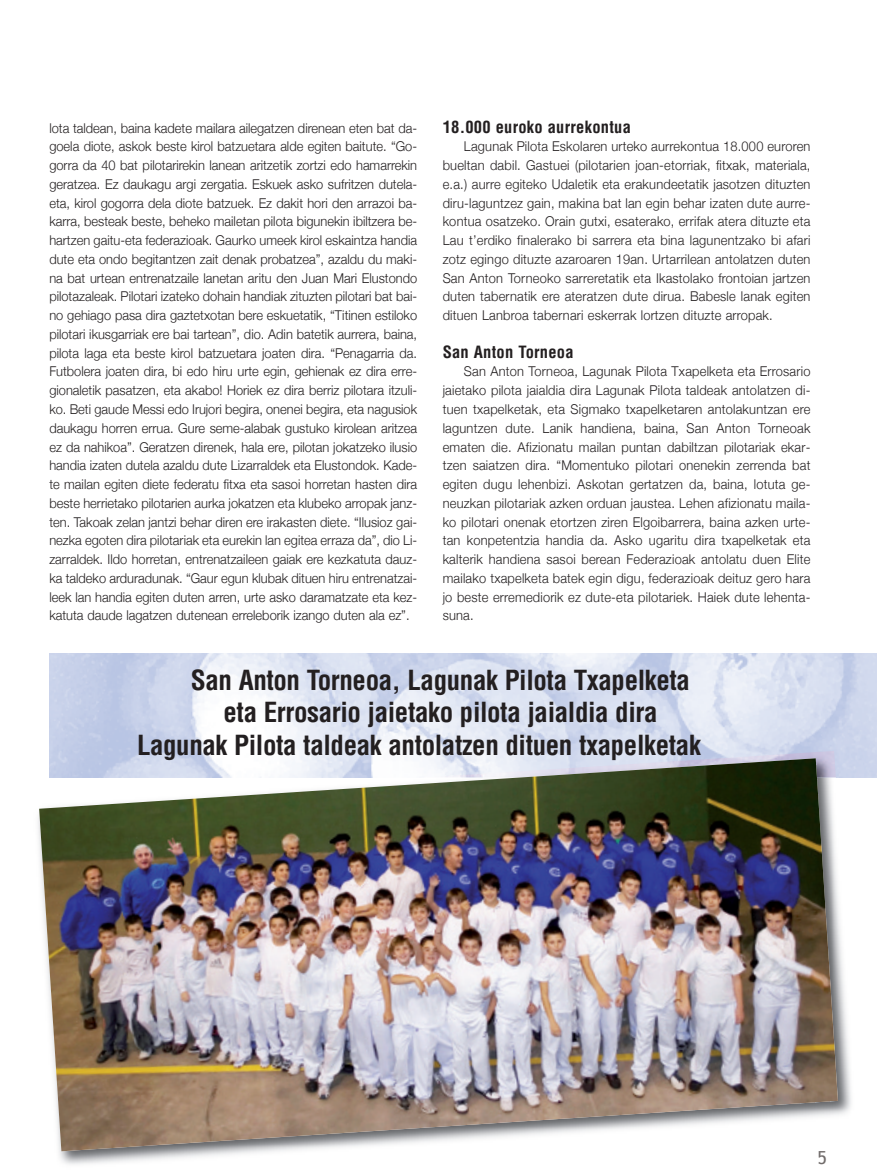
<style>
.page{position:relative;width:877px;height:1175px;background:#fff}
.page>*{position:absolute;margin:0;border:0;box-sizing:border-box;transform-origin:0 0}
.t1{font:700 condensed 27px "Helvetica";letter-spacing:-.015em;color:#231f20}
.t2{font:18px "Trebuchet MS";color:#716c6b}
.t3{font:700 condensed 16.5px "Helvetica";letter-spacing:.015em;color:#231f20}
.t4{font:300 13.5px/18.8px "Helvetica Neue";letter-spacing:.015em;color:#231f20;text-align:justify;scale:.95 1}
</style>
<div class="page">
<img style="left:49px;top:653px;width:828px;height:124px">
<img style="left:38px;top:777px;width:820px;height:388px">
<img style="left:427px;top:751px;width:409px;height:7px">
<img style="left:39px;top:758px;width:799px;height:393px">
<p class="t4" style="left:49px;top:118px;width:389px">lota taldean, baina kadete mailara ailegatzen direnean eten bat da&shy;goela diote, askok beste kirol batzuetara alde egiten baitute. “Go&shy;gorra da 40 bat pilotarirekin lanean aritzetik zortzi edo hamarrekin geratzea. Ez daukagu argi zergatia. Eskuek asko sufritzen dutela&shy;eta, kirol gogorra dela diote batzuek. Ez dakit hori den arrazoi ba&shy;karra, besteak beste, beheko mailetan pilota bigunekin ibiltzera be&shy;hartzen gaitu-eta federazioak. Gaurko umeek kirol eskaintza handia dute eta ondo begitantzen zait denak probatzea”, azaldu du maki&shy;na bat urtean entrenatzaile lanetan aritu den Juan Mari Elustondo pilotazaleak. Pilotari izateko dohain handiak zituzten pilotari bat bai&shy;no gehiago pasa dira gaztetxotan bere eskuetatik, “Titinen estiloko pilotari ikusgarriak ere bai tartean”, dio. Adin batetik aurrera, baina, pilota laga eta beste kirol batzuetara joaten dira. “Penagarria da.<br>Futbolera joaten dira, bi edo hiru urte egin, gehienak ez dira erre&shy;gionaletik pasatzen, eta akabo! Horiek ez dira berriz pilotara itzuli&shy;ko. Beti gaude Messi edo Irujori begira, onenei begira, eta nagusiok daukagu horren errua. Gure seme-alabak gustuko kirolean aritzea ez da nahikoa”. Geratzen direnek, hala ere, pilotan jokatzeko ilusio handia izaten dutela azaldu dute Lizarraldek eta Elustondok. Kade&shy;te mailan egiten diete federatu fitxa eta sasoi horretan hasten dira beste herrietako pilotarien aurka jokatzen eta klubeko arropak janz&shy;ten. Takoak zelan jantzi behar diren ere irakasten diete. “Ilusioz gai&shy;nezka egoten dira pilotariak eta eurekin lan egitea erraza da”, dio Li&shy;zarraldek. Ildo horretan, entrenatzaileen gaiak ere kezkatuta dauz&shy;ka taldeko arduradunak. “Gaur egun klubak dituen hiru entrenatzai&shy;leek lan handia egiten duten arren, urte asko daramatzate eta kez&shy;katuta daude lagatzen dutenean erreleborik izango duten ala ez”.</p>
<p class="t3" style="left:443px;top:117px;width:190px">18.000 euroko aurrekontua</p>
<p class="t4" style="left:443px;top:137px;width:389px;text-indent:21px">Lagunak Pilota Eskolaren urteko aurrekontua 18.000 euroren bueltan dabil. Gastuei (pilotarien joan-etorriak, fitxak, materiala, e.a.) aurre egiteko Udaletik eta erakundeetatik jasotzen dituzten diru-laguntzez gain, makina bat lan egin behar izaten dute aurre&shy;kontua osatzeko. Orain gutxi, esaterako, errifak atera dituzte eta Lau t’erdiko finalerako bi sarrera eta bina lagunentzako bi afari zotz egingo dituzte azaroaren 19an. Urtarrilean antolatzen duten San Anton Torneoko sarreretatik eta Ikastolako frontoian jartzen duten tabernatik ere ateratzen dute dirua. Babesle lanak egiten dituen Lanbroa tabernari eskerrak lortzen dituzte arropak.</p>
<p class="t3" style="left:443px;top:342px;width:132px">San Anton Torneoa</p>
<p class="t4" style="left:443px;top:362px;width:389px;text-indent:21px">San Anton Torneoa, Lagunak Pilota Txapelketa eta Errosario jaietako pilota jaialdia dira Lagunak Pilota taldeak antolatzen di&shy;tuen txapelketak, eta Sigmako txapelketaren antolakuntzan ere laguntzen dute. Lanik handiena, baina, San Anton Torneoak ematen die. Afizionatu mailan puntan dabiltzan pilotariak ekar&shy;tzen saiatzen dira. “Momentuko pilotari onenekin zerrenda bat egiten dugu lehenbizi. Askotan gertatzen da, baina, lotuta ge&shy;neuzkan pilotariak azken orduan jaustea. Lehen afizionatu maila&shy;ko pilotari onenak etortzen ziren Elgoibarrera, baina azken urte&shy;tan konpetentzia handia da. Asko ugaritu dira txapelketak eta kalterik handiena sasoi berean Federazioak antolatu duen Elite mailako txapelketa batek egin digu, federazioak deituz gero hara jo beste erremediorik ez dute-eta pilotariek. Haiek dute lehenta&shy;suna.</p>
<h1 class="t1" style="left:191px;top:665px;width:501px">San Anton Torneoa, Lagunak Pilota Txapelketa</h1>
<h1 class="t1" style="left:223px;top:697px;width:436px">eta Errosario jaietako pilota jaialdia dira</h1>
<h1 class="t1" style="left:137px;top:729px;width:565px">Lagunak Pilota taldeak antolatzen dituen txapelketak</h1>
<h2 class="t2" style="left:818px;top:1147px;width:11px">5</h2>
</div>
